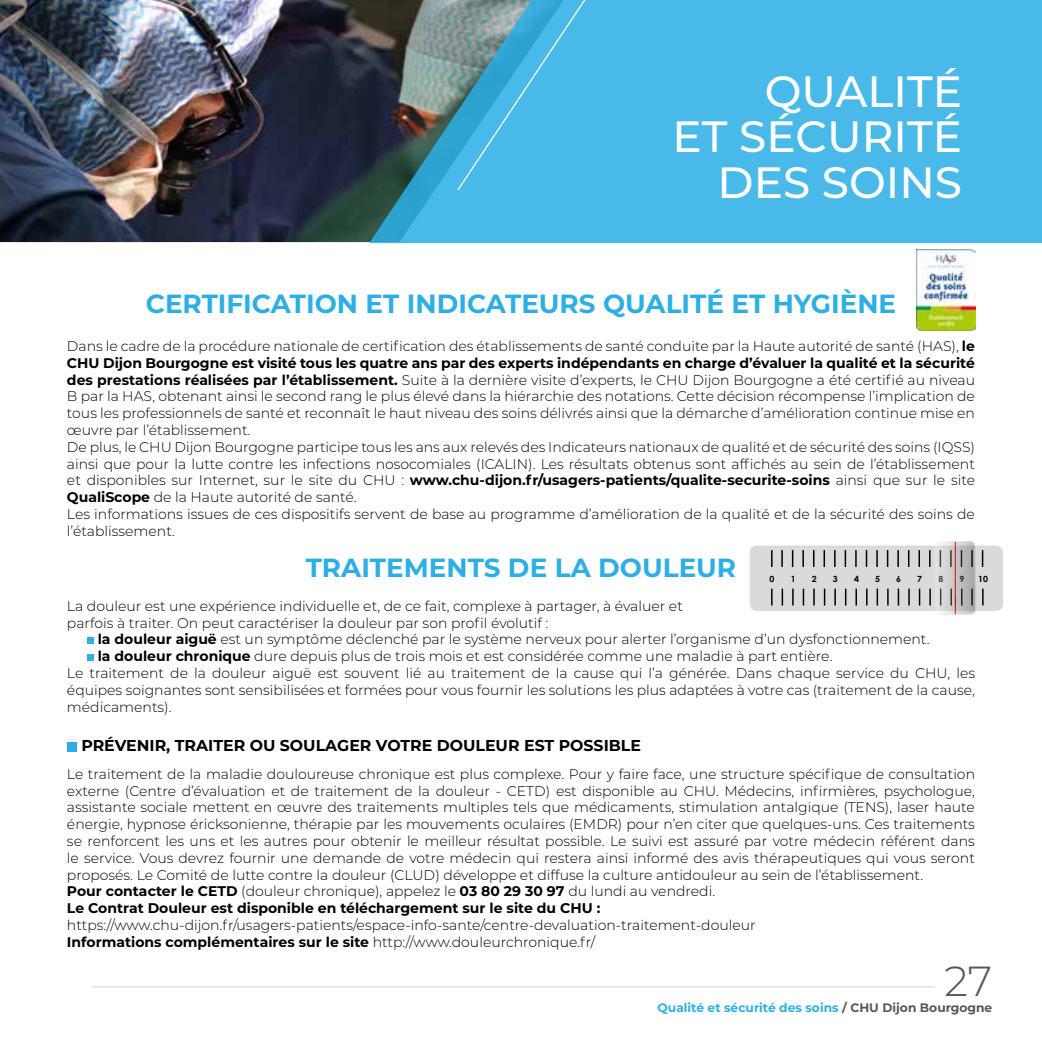
<style>
.page{position:relative;width:1042px;height:1042px;background:#fff}
.page>*{position:absolute;margin:0;border:0;box-sizing:border-box;transform-origin:0 0}
.t1{font:500 43.75px/45.5px "Montserrat";color:#fff;text-align:right}
.t2{font:300 42px "Montserrat";color:#575756}
.t3{font:700 26.25px "Montserrat";color:#2dafe6}
.t4{font:700 15.75px "Montserrat";color:#000}
.t5{font:300 14px/16.8px "Montserrat";color:#000}
.t6{font:700 12.25px "Montserrat";color:#2dafe6}
.t7{font:700 8.58px "Century Gothic";color:#000}
.s1{font-weight:700}
.s2{color:#575756}
</style>
<div class="page">
<hr style="left:92px;top:986px;width:843px;height:1px;background:#e3e3e3">
<img style="left:0;top:0;width:369px;height:242px">
<svg style="left:369px;top:0;width:673px;height:243px;background:#49aed8"></svg>
<svg style="left:456px;top:0;width:147px;height:192px;background:#4fb0d7"></svg>
<div style="left:749px;top:545px;width:254px;height:66px;background:#dadada;border-radius:7px"></div>
<svg style="left:771px;top:550px;width:1px;height:17px"></svg>
<svg style="left:781px;top:550px;width:2px;height:17px"></svg>
<svg style="left:792px;top:550px;width:1px;height:17px"></svg>
<svg style="left:802px;top:550px;width:2px;height:17px"></svg>
<svg style="left:813px;top:550px;width:1px;height:17px"></svg>
<svg style="left:823px;top:550px;width:2px;height:17px"></svg>
<svg style="left:834px;top:550px;width:1px;height:17px"></svg>
<svg style="left:844px;top:550px;width:2px;height:17px"></svg>
<svg style="left:855px;top:550px;width:1px;height:17px"></svg>
<svg style="left:866px;top:550px;width:1px;height:17px"></svg>
<svg style="left:876px;top:550px;width:2px;height:17px"></svg>
<svg style="left:887px;top:550px;width:1px;height:17px"></svg>
<svg style="left:897px;top:550px;width:2px;height:17px"></svg>
<svg style="left:908px;top:550px;width:1px;height:17px"></svg>
<svg style="left:918px;top:550px;width:2px;height:17px"></svg>
<svg style="left:982px;top:550px;width:1px;height:17px"></svg>
<svg style="left:982px;top:588px;width:1px;height:17px"></svg>
<svg style="left:919px;top:588px;width:1px;height:17px"></svg>
<svg style="left:908px;top:588px;width:2px;height:17px"></svg>
<svg style="left:897px;top:588px;width:2px;height:17px"></svg>
<svg style="left:887px;top:588px;width:1px;height:17px"></svg>
<svg style="left:876px;top:588px;width:2px;height:17px"></svg>
<svg style="left:866px;top:588px;width:1px;height:17px"></svg>
<svg style="left:855px;top:588px;width:2px;height:17px"></svg>
<svg style="left:845px;top:588px;width:1px;height:17px"></svg>
<svg style="left:834px;top:588px;width:2px;height:17px"></svg>
<svg style="left:824px;top:588px;width:1px;height:17px"></svg>
<svg style="left:813px;top:588px;width:2px;height:17px"></svg>
<svg style="left:803px;top:588px;width:1px;height:17px"></svg>
<svg style="left:792px;top:588px;width:1px;height:17px"></svg>
<svg style="left:781px;top:588px;width:2px;height:17px"></svg>
<svg style="left:771px;top:588px;width:1px;height:17px"></svg>
<svg style="left:929px;top:545px;width:47px;height:70px"></svg>
<img style="left:934px;top:541px;width:41px;height:73px">
<hr style="left:955px;top:541px;width:1px;height:73px;background:#e30613">
<div style="left:87px;top:637px;width:7px;height:7px;background:#2dafe6"></div>
<div style="left:87px;top:654px;width:7px;height:7px;background:#2dafe6"></div>
<div style="left:67px;top:741px;width:10px;height:10px;background:#2dafe6"></div>
<img style="left:917px;top:250px;width:58px;height:81px">
<h1 class="t1" style="left:672px;top:67px;width:291px">QUALITÉ<br>ET SÉCURITÉ<br>DES SOINS</h1>
<h3 class="t3" style="left:146px;top:285px;width:752px">CERTIFICATION ET INDICATEURS QUALITÉ ET HYGIÈNE</h3>
<p class="t5" style="left:67px;top:337px;width:909px">Dans le cadre de la procédure nationale de certification des établissements de santé conduite par la Haute autorité de santé (HAS), <span class="s1">le CHU Dijon Bourgogne est visité tous les quatre ans par des experts indépendants en charge d’évaluer la qualité et la sécurité des prestations réalisées par l’établissement.</span> Suite à la dernière visite d’experts, le CHU Dijon Bourgogne a été certifié au niveau B par la HAS, obtenant ainsi le second rang le plus élevé dans la hiérarchie des notations. Cette décision récompense l’implication de tous les professionnels de santé et reconnaît le haut niveau des soins délivrés ainsi que la démarche d’amélioration continue mise en œuvre par l’établissement.<br>De plus, le CHU Dijon Bourgogne participe tous les ans aux relevés des Indicateurs nationaux de qualité et de sécurité des soins (IQSS) ainsi que pour la lutte contre les infections nosocomiales (ICALIN). Les résultats obtenus sont affichés au sein de l’établissement et disponibles sur Internet, sur le site du CHU : <span class="s1">www.chu-dijon.fr/usagers-patients/qualite-securite-soins</span> ainsi que sur le site <span class="s1">QualiScope</span> de la Haute autorité de santé.<br>Les informations issues de ces dispositifs servent de base au programme d’amélioration de la qualité et de la sécurité des soins de l’établissement.</p>
<h3 class="t3" style="left:306px;top:549px;width:432px">TRAITEMENTS DE LA DOULEUR</h3>
<p class="t5" style="left:67px;top:597px;width:617px">La douleur est une expérience individuelle et, de ce fait, complexe à partager, à évaluer et parfois à traiter. On peut caractériser la douleur par son profil évolutif :</p>
<p class="t5" style="left:98px;top:630px;width:833px"><span class="s1">la douleur aiguë</span> est un symptôme déclenché par le système nerveux pour alerter l’organisme d’un dysfonctionnement.</p>
<p class="t5" style="left:98px;top:647px;width:736px"><span class="s1">la douleur chronique</span> dure depuis plus de trois mois et est considérée comme une maladie à part entière.</p>
<p class="t5" style="left:67px;top:664px;width:909px">Le traitement de la douleur aiguë est souvent lié au traitement de la cause qui l’a générée. Dans chaque service du CHU, les</p>
<p class="t5" style="left:67px;top:681px;width:909px">équipes soignantes sont sensibilisées et formées pour vous fournir les solutions les plus adaptées à votre cas (traitement de la cause,</p>
<p class="t5" style="left:67px;top:698px;width:106px">médicaments).</p>
<p class="t4" style="left:81px;top:734px;width:561px">PRÉVENIR, TRAITER OU SOULAGER VOTRE DOULEUR EST POSSIBLE</p>
<p class="t5" style="left:67px;top:765px;width:909px">Le traitement de la maladie douloureuse chronique est plus complexe. Pour y faire face, une structure spécifique de consultation externe (Centre d’évaluation et de traitement de la douleur - CETD) est disponible au CHU. Médecins, infirmières, psychologue, assistante sociale mettent en œuvre des traitements multiples tels que médicaments, stimulation antalgique (TENS), laser haute énergie, hypnose éricksonienne, thérapie par les mouvements oculaires (EMDR) pour n’en citer que quelques-uns. Ces traitements se renforcent les uns et les autres pour obtenir le meilleur résultat possible. Le suivi est assuré par votre médecin référent dans le service. Vous devrez fournir une demande de votre médecin qui restera ainsi informé des avis thérapeutiques qui vous seront proposés. Le Comité de lutte contre la douleur (CLUD) développe et diffuse la culture antidouleur au sein de l’établissement.<br><span class="s1">Pour contacter le CETD</span> (douleur chronique), appelez le <span class="s1">03 80 29 30 97</span> du lundi au vendredi.<br><span class="s1">Le Contrat Douleur est disponible en téléchargement sur le site du CHU :</span></p>
<p class="t5" style="left:67px;top:916px;width:690px">https://www.chu-dijon.fr/usagers-patients/espace-info-sante/centre-devaluation-traitement-douleur<br><span class="s1">Informations complémentaires sur le site</span> http://www.douleurchronique.fr/</p>
<p class="t7" style="left:769px;top:572px;width:6px">0</p>
<p class="t7" style="left:791px;top:572px;width:6px">1</p>
<p class="t7" style="left:812px;top:572px;width:6px">2</p>
<p class="t7" style="left:833px;top:572px;width:6px">3</p>
<p class="t7" style="left:854px;top:572px;width:6px">4</p>
<p class="t7" style="left:875px;top:572px;width:6px">5</p>
<p class="t7" style="left:896px;top:572px;width:6px">6</p>
<p class="t7" style="left:917px;top:572px;width:6px">7</p>
<p class="t7" style="left:938px;top:572px;width:6px">8</p>
<p class="t7" style="left:959px;top:572px;width:6px">9</p>
<p class="t7" style="left:978px;top:572px;width:11px">10</p>
<h2 class="t2" style="left:944px;top:952px;width:49px">27</h2>
<p class="t6" style="left:657px;top:999px;width:336px">Qualité et sécurité des soins <span class="s2">/ CHU Dijon Bourgogne</span></p>
</div>
